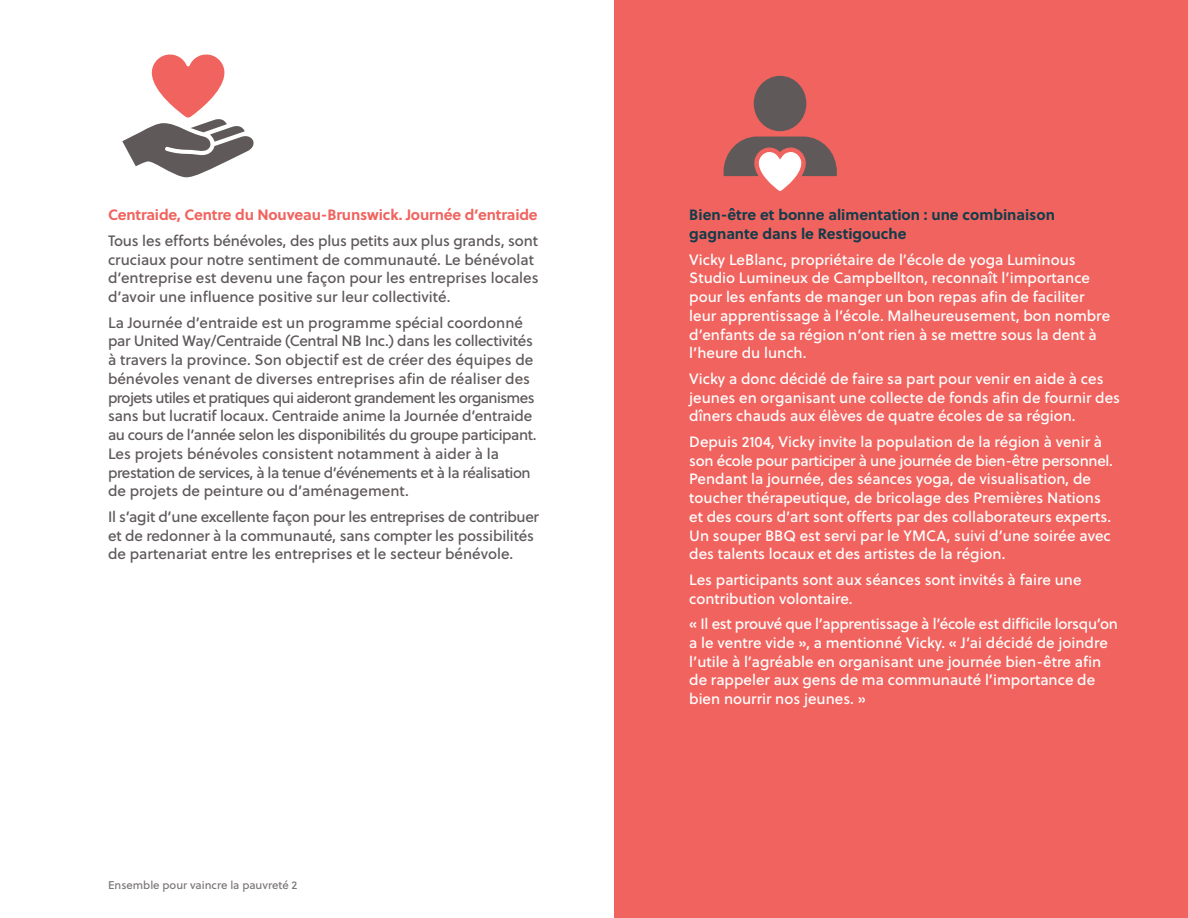
<style>
.page{position:relative;width:1188px;height:918px;background:#fff}
.page>*{position:absolute;margin:0;border:0;box-sizing:border-box;transform-origin:0 0}
.Body_Copy_Grey{font:15px/18.8px "Soleil Bk";color:#fff}
.Body_Copy_Grey-2{font:15px/18.8px "Soleil Bk";letter-spacing:-.005em;color:#5f595a}
.Body_Copy_Grey-3{font:700 15px/18.8px "Soleil";color:#123c4a}
.Body_Copy_Grey-4{font:700 15px "Soleil";letter-spacing:-.01em;color:#f1635e}
.t1{font:11.25px "Soleil Bk";color:#7c7677}
</style>
<div class="page">
<div style="left:614px;top:0;width:574px;height:918px;background:#f1635e"></div>
<svg style="left:122px;top:54px;width:132px;height:123px"></svg>
<div style="left:754px;top:76px;width:52px;height:55px;background:#5f595a;border-radius:50%"></div>
<svg style="left:724px;top:137px;width:113px;height:54px"></svg>
<p class="Body_Copy_Grey-4" style="left:108px;top:203px;width:431px">Centraide, Centre du Nouveau-Brunswick. Journée d’entraide</p>
<p class="Body_Copy_Grey-2" style="left:108px;top:231px;width:432px">Tous les efforts bénévoles, des plus petits aux plus grands, sont cruciaux pour notre sentiment de communauté. Le bénévolat d’entreprise est devenu une façon pour les entreprises locales d’avoir une influence positive sur leur collectivité.</p>
<p class="Body_Copy_Grey-2" style="left:108px;top:312px;width:430px">La Journée d’entraide est un programme spécial coordonné par United Way/Centraide (Central NB Inc.) dans les collectivités à travers la province. Son objectif est de créer des équipes de bénévoles venant de diverses entreprises afin de réaliser des projets utiles et pratiques qui aideront grandement les organismes sans but lucratif locaux. Centraide anime la Journée d’entraide au cours de l’année selon les disponibilités du groupe participant.<br>Les projets bénévoles consistent notamment à aider à la prestation de services, à la tenue d’événements et à la réalisation de projets de peinture ou d’aménagement.</p>
<p class="Body_Copy_Grey-2" style="left:108px;top:507px;width:432px">Il s’agit d’une excellente façon pour les entreprises de contribuer et de redonner à la communauté, sans compter les possibilités de partenariat entre les entreprises et le secteur bénévole.</p>
<p class="t1" style="left:108px;top:876px;width:191px">Ensemble pour vaincre la pauvreté 2</p>
<p class="Body_Copy_Grey-3" style="left:689px;top:205px;width:367px">Bien-être et bonne alimentation : une combinaison gagnante dans le Restigouche</p>
<p class="Body_Copy_Grey" style="left:689px;top:249px;width:422px">Vicky LeBlanc, propriétaire de l’école de yoga Luminous Studio Lumineux de Campbellton, reconnaît l’importance pour les enfants de manger un bon repas afin de faciliter leur apprentissage à l’école. Malheureusement, bon nombre d’enfants de sa région n’ont rien à se mettre sous la dent à l’heure du lunch.</p>
<p class="Body_Copy_Grey" style="left:689px;top:369px;width:432px">Vicky a donc décidé de faire sa part pour venir en aide à ces jeunes en organisant une collecte de fonds afin de fournir des dîners chauds aux élèves de quatre écoles de sa région.</p>
<p class="Body_Copy_Grey" style="left:689px;top:432px;width:425px">Depuis 2104, Vicky invite la population de la région à venir à son école pour participer à une journée de bien-être personnel.<br>Pendant la journée, des séances yoga, de visualisation, de toucher thérapeutique, de bricolage des Premières Nations et des cours d’art sont offerts par des collaborateurs experts.<br>Un souper BBQ est servi par le YMCA, suivi d’une soirée avec des talents locaux et des artistes de la région.</p>
<p class="Body_Copy_Grey" style="left:689px;top:570px;width:394px">Les participants sont aux séances sont invités à faire une contribution volontaire.</p>
<p class="Body_Copy_Grey" style="left:689px;top:614px;width:430px">« Il est prouvé que l’apprentissage à l’école est difficile lorsqu’on a le ventre vide », a mentionné Vicky. « J’ai décidé de joindre l’utile à l’agréable en organisant une journée bien-être afin de rappeler aux gens de ma communauté l’importance de bien nourrir nos jeunes. »</p>
</div>
